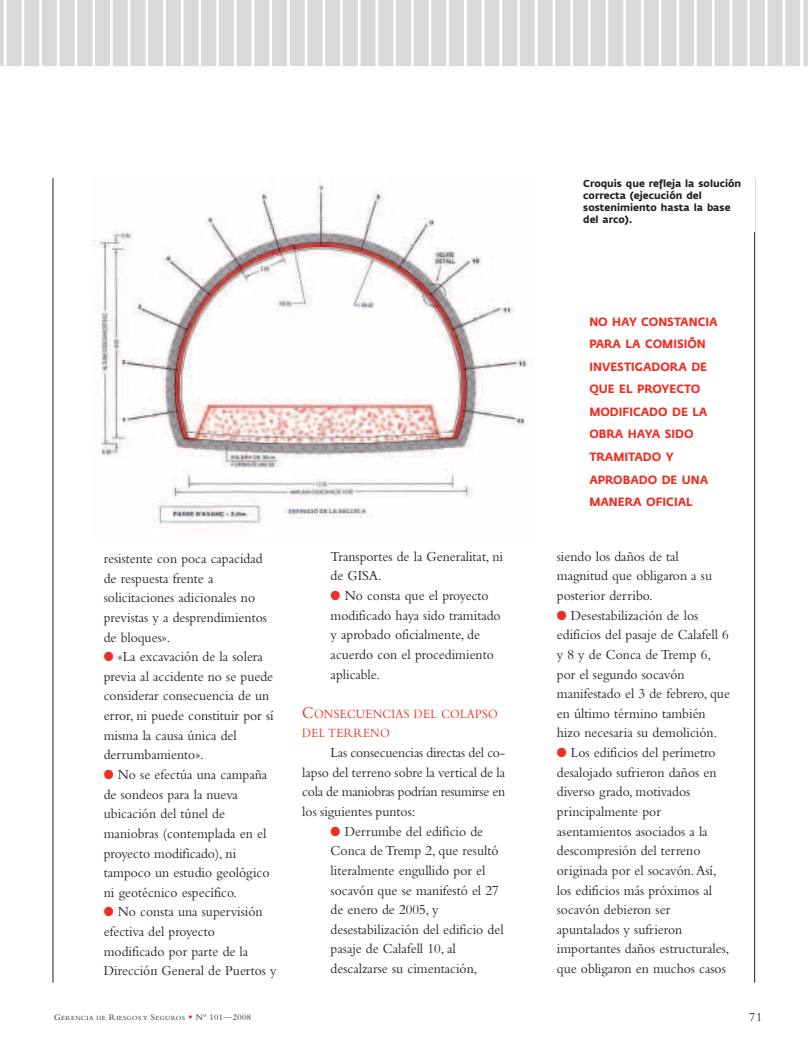
<style>
.page{position:relative;width:808px;height:1053px;background:#fff}
.page>*{position:absolute;margin:0;border:0;box-sizing:border-box;transform-origin:0 0}
.t1{font:14.38px/19.6px "Bembo";color:#231f20;scale:.95 1}
.t2{font:13.12px/19.6px "Bembo";letter-spacing:.02em;color:#ee2e22;scale:.9 1}
.t3{font:12.5px "Bembo";color:#231f20}
.t4{font:700 11.88px/22.5px "Fedra Sans";color:#ee2e22;scale:.95 1}
.t5{font:700 10px/12px "Fedra Sans";color:#231f20}
.t6{font:6.5px "Bembo";letter-spacing:.065em;color:#231f20}
.s1{color:#ee2e22}
.s2{font-size:17.5px}
.s3{font-size:8.75px}
.s4{font-family:"Goudy";font-size:8.75px;color:#ee2e22}
</style>
<div class="page">
<hr style="left:53px;top:178px;width:1px;height:804px;background:#231f20">
<hr style="left:754px;top:178px;width:1px;height:804px;background:#231f20">
<hr style="left:0;top:0;width:4px;height:66px;background:#d8d9db">
<div style="left:7px;top:0;width:15px;height:66px;background:#d8d9db"></div>
<div style="left:24px;top:0;width:15px;height:66px;background:#d8d9db"></div>
<div style="left:42px;top:0;width:15px;height:66px;background:#d8d9db"></div>
<div style="left:60px;top:0;width:15px;height:66px;background:#d8d9db"></div>
<div style="left:77px;top:0;width:15px;height:66px;background:#d8d9db"></div>
<div style="left:95px;top:0;width:15px;height:66px;background:#d8d9db"></div>
<div style="left:113px;top:0;width:15px;height:66px;background:#d8d9db"></div>
<div style="left:130px;top:0;width:15px;height:66px;background:#d8d9db"></div>
<div style="left:148px;top:0;width:15px;height:66px;background:#d8d9db"></div>
<div style="left:166px;top:0;width:15px;height:66px;background:#d8d9db"></div>
<div style="left:184px;top:0;width:15px;height:66px;background:#d8d9db"></div>
<div style="left:201px;top:0;width:15px;height:66px;background:#d8d9db"></div>
<div style="left:219px;top:0;width:15px;height:66px;background:#d8d9db"></div>
<div style="left:237px;top:0;width:15px;height:66px;background:#d8d9db"></div>
<div style="left:254px;top:0;width:15px;height:66px;background:#d8d9db"></div>
<div style="left:272px;top:0;width:15px;height:66px;background:#d8d9db"></div>
<div style="left:290px;top:0;width:15px;height:66px;background:#d8d9db"></div>
<div style="left:307px;top:0;width:15px;height:66px;background:#d8d9db"></div>
<div style="left:325px;top:0;width:15px;height:66px;background:#d8d9db"></div>
<div style="left:343px;top:0;width:15px;height:66px;background:#d8d9db"></div>
<div style="left:361px;top:0;width:15px;height:66px;background:#d8d9db"></div>
<div style="left:378px;top:0;width:15px;height:66px;background:#d8d9db"></div>
<div style="left:396px;top:0;width:15px;height:66px;background:#d8d9db"></div>
<div style="left:414px;top:0;width:15px;height:66px;background:#d8d9db"></div>
<div style="left:431px;top:0;width:15px;height:66px;background:#d8d9db"></div>
<div style="left:449px;top:0;width:15px;height:66px;background:#d8d9db"></div>
<div style="left:467px;top:0;width:15px;height:66px;background:#d8d9db"></div>
<div style="left:484px;top:0;width:15px;height:66px;background:#d8d9db"></div>
<div style="left:502px;top:0;width:15px;height:66px;background:#d8d9db"></div>
<div style="left:520px;top:0;width:15px;height:66px;background:#d8d9db"></div>
<div style="left:537px;top:0;width:15px;height:66px;background:#d8d9db"></div>
<div style="left:555px;top:0;width:15px;height:66px;background:#d8d9db"></div>
<div style="left:573px;top:0;width:15px;height:66px;background:#d8d9db"></div>
<div style="left:591px;top:0;width:15px;height:66px;background:#d8d9db"></div>
<div style="left:608px;top:0;width:15px;height:66px;background:#d8d9db"></div>
<div style="left:626px;top:0;width:15px;height:66px;background:#d8d9db"></div>
<div style="left:644px;top:0;width:15px;height:66px;background:#d8d9db"></div>
<div style="left:661px;top:0;width:15px;height:66px;background:#d8d9db"></div>
<div style="left:679px;top:0;width:15px;height:66px;background:#d8d9db"></div>
<div style="left:697px;top:0;width:15px;height:66px;background:#d8d9db"></div>
<div style="left:732px;top:0;width:15px;height:66px;background:#d8d9db"></div>
<div style="left:714px;top:0;width:15px;height:66px;background:#d8d9db"></div>
<div style="left:750px;top:0;width:15px;height:66px;background:#d8d9db"></div>
<div style="left:785px;top:0;width:15px;height:66px;background:#d8d9db"></div>
<div style="left:803px;top:0;width:5px;height:66px;background:#d8d9db"></div>
<div style="left:767px;top:0;width:15px;height:66px;background:#d8d9db"></div>
<div style="left:582px;top:178px;width:173px;height:53px;background:#fff"></div>
<img style="left:93px;top:182px;width:439px;height:346px">
<p class="t5" style="left:583px;top:178px;width:159px">Croquis que refleja la solución correcta (ejecución del sostenimiento hasta la base del arco).</p>
<p class="t1" style="left:104px;top:550px;width:173px">resistente con poca capacidad de respuesta frente a solicitaciones adicionales no previstas y a desprendimientos de bloques».</p>
<p class="t1" style="left:104px;top:648px;width:180px"><span class="s1">●</span> «La excavación de la solera previa al accidente no se puede considerar consecuencia de un error, ni puede constituir por sí misma la causa única del derrumbamiento».</p>
<p class="t1" style="left:104px;top:766px;width:176px"><span class="s1">●</span> No se efectúa una campaña de sondeos para la nueva ubicación del túnel de maniobras (contemplada en el proyecto modificado), ni tampoco un estudio geológico ni geotécnico específico.</p>
<p class="t1" style="left:104px;top:903px;width:183px"><span class="s1">●</span> No consta una supervisión efectiva del proyecto modificado por parte de la<br>Dirección General de Puertos y</p>
<p class="t1" style="left:331px;top:547px;width:183px">Transportes de la Generalitat, ni de GISA.</p>
<p class="t1" style="left:331px;top:587px;width:180px"><span class="s1">●</span> No consta que el proyecto modificado haya sido tramitado y aprobado oficialmente, de acuerdo con el procedimiento aplicable.</p>
<p class="t2" style="left:302px;top:705px;width:219px"><span class="s2">C</span>ONSECUENCIAS DEL COLAPSO<br>DEL TERRENO</p>
<p class="t1" style="left:302px;top:744px;width:215px;text-align:justify;text-indent:28px">Las consecuencias directas del co&shy;lapso del terreno sobre la vertical de la cola de maniobras podrían resumirse en los siguientes puntos:</p>
<p class="t1" style="left:331px;top:822px;width:184px"><span class="s1">●</span> Derrumbe del edificio de<br>Conca de Tremp 2, que resultó literalmente engullido por el socavón que se manifestó el 27 de enero de 2005, y desestabilización del edificio del pasaje de Calafell 10, al descalzarse su cimentación,</p>
<p class="t4" style="left:589px;top:311px;width:136px">NO HAY CONSTANCIA<br>PARA LA COMISIÓN<br>INVESTIGADORA DE<br>QUE EL PROYECTO<br>MODIFICADO DE LA<br>OBRA HAYA SIDO<br>TRAMITADO Y<br>APROBADO DE UNA<br>MANERA OFICIAL</p>
<p class="t1" style="left:557px;top:547px;width:165px">siendo los daños de tal magnitud que obligaron a su posterior derribo.</p>
<p class="t1" style="left:557px;top:606px;width:184px"><span class="s1">●</span> Desestabilización de los edificios del pasaje de Calafell 6 y 8 y de Conca de Tremp 6, por el segundo socavón manifestado el 3 de febrero, que en último término también hizo necesaria su demolición.</p>
<p class="t1" style="left:557px;top:744px;width:183px"><span class="s1">●</span> Los edificios del perímetro desalojado sufrieron daños en diverso grado, motivados principalmente por asentamientos asociados a la descompresión del terreno originada por el socavón.Así, los edificios más próximos al socavón debieron ser apuntalados y sufrieron importantes daños estructurales, que obligaron en muchos casos</p>
<p class="t6" style="left:54px;top:1015px;width:199px"><span class="s3">G</span>ERENCIA DE <span class="s3">R</span>IESGOS Y <span class="s3">S</span>EGUROS <span class="s4">•</span> <span class="s3">Nº 101—2008</span></p>
<p class="t3" style="left:749px;top:1012px;width:14px">71</p>
</div>
